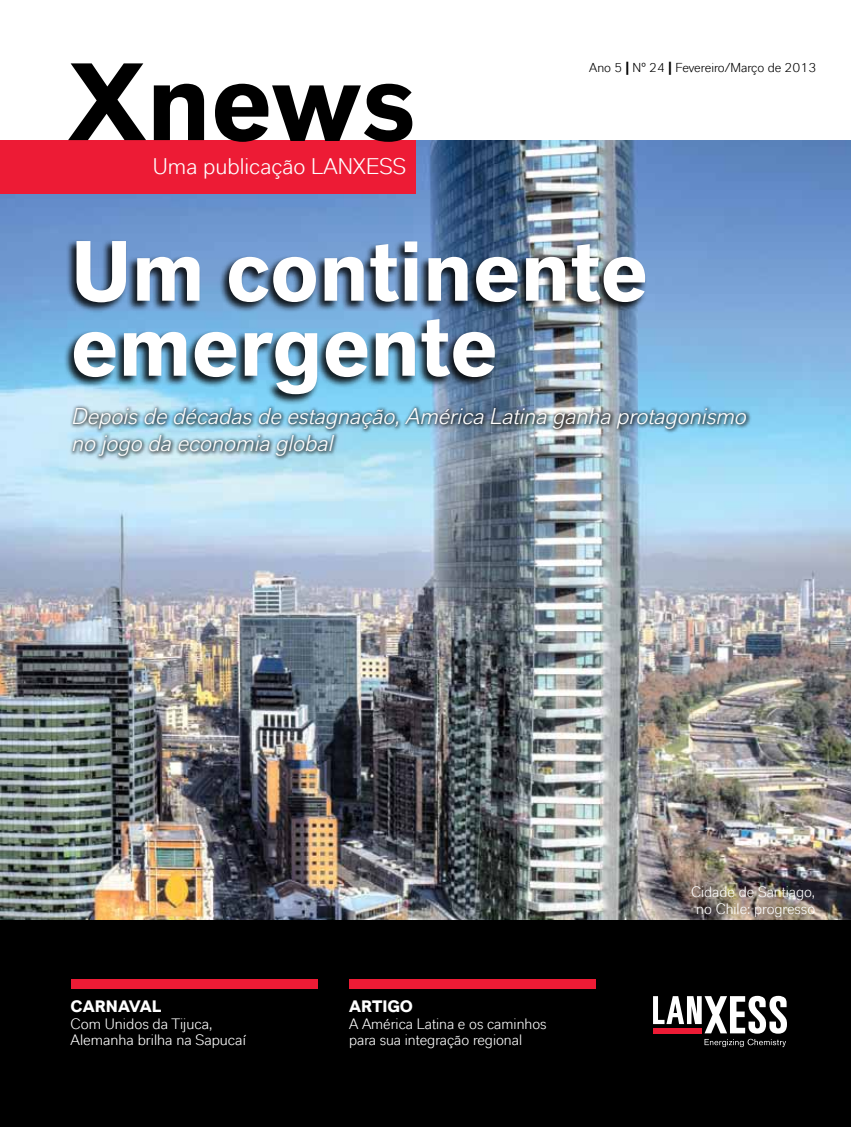
<style>
.page{position:relative;width:851px;height:1127px;background:#fff}
.page>*{position:absolute;margin:0;border:0;box-sizing:border-box;transform-origin:0 0}
.t1{font:108px "Lanxess Bd";color:#000}
.t2{font:84px/75px "Lanxess Bd";color:#fff}
.t3{font:italic 22.5px/27px "Lanxess";color:#fff}
.t4{font:22.5px "Lanxess";color:#fff}
.t5{font:700 16.5px "Lanxess";color:#fff}
.t6{font:15px/16.5px "Lanxess";color:#fff}
.t7{font:12.9px "Lanxess";color:#000}
.s1{font-weight:700}
</style>
<div class="page">
<img style="left:0;top:140px;width:850px;height:780px">
<div style="left:0;top:140px;width:415px;height:54px;background:#ed1b35"></div>
<div style="left:0;top:920px;width:850px;height:207px;background:#000"></div>
<svg style="left:653px;top:996px;width:133px;height:37px"></svg>
<svg style="left:704px;top:1039px;width:82px;height:8px"></svg>
<div style="left:63px;top:239px;width:584px;height:167px;background:#000;opacity:.85"></div>
<div style="left:69px;top:404px;width:682px;height:58px;background:#000;opacity:.55"></div>
<div style="left:349px;top:979px;width:246px;height:9px;background:#ed1b35"></div>
<div style="left:71px;top:979px;width:246px;height:9px;background:#ed1b35"></div>
<h1 class="t1" style="left:68px;top:38px;width:350px">Xnews</h1>
<h3 class="t4" style="left:153px;top:154px;width:254px">Uma publicação LANXESS</h3>
<p class="t7" style="left:589px;top:60px;width:228px">Ano 5 <span class="s1">|</span> Nº 24 <span class="s1">|</span> Fevereiro/Março de 2013</p>
<h2 class="t2" style="left:71px;top:233px;width:578px">Um continente emergente</h2>
<h3 class="t3" style="left:71px;top:402px;width:676px">Depois de décadas de estagnação, América Latina ganha protagonismo no jogo da economia global</h3>
<p class="t5" style="left:71px;top:997px;width:92px">CARNAVAL</p>
<p class="t6" style="left:71px;top:1015px;width:177px">Com Unidos da Tijuca,<br>Alemanha brilha na Sapucaí</p>
<p class="t5" style="left:349px;top:997px;width:66px">ARTIGO</p>
<p class="t6" style="left:349px;top:1015px;width:199px">A América Latina e os caminhos para sua integração regional</p>
<p class="t6" style="left:691px;top:883px;width:126px;text-align:center">Cidade de Santiago, no Chile: progresso</p>
</div>
